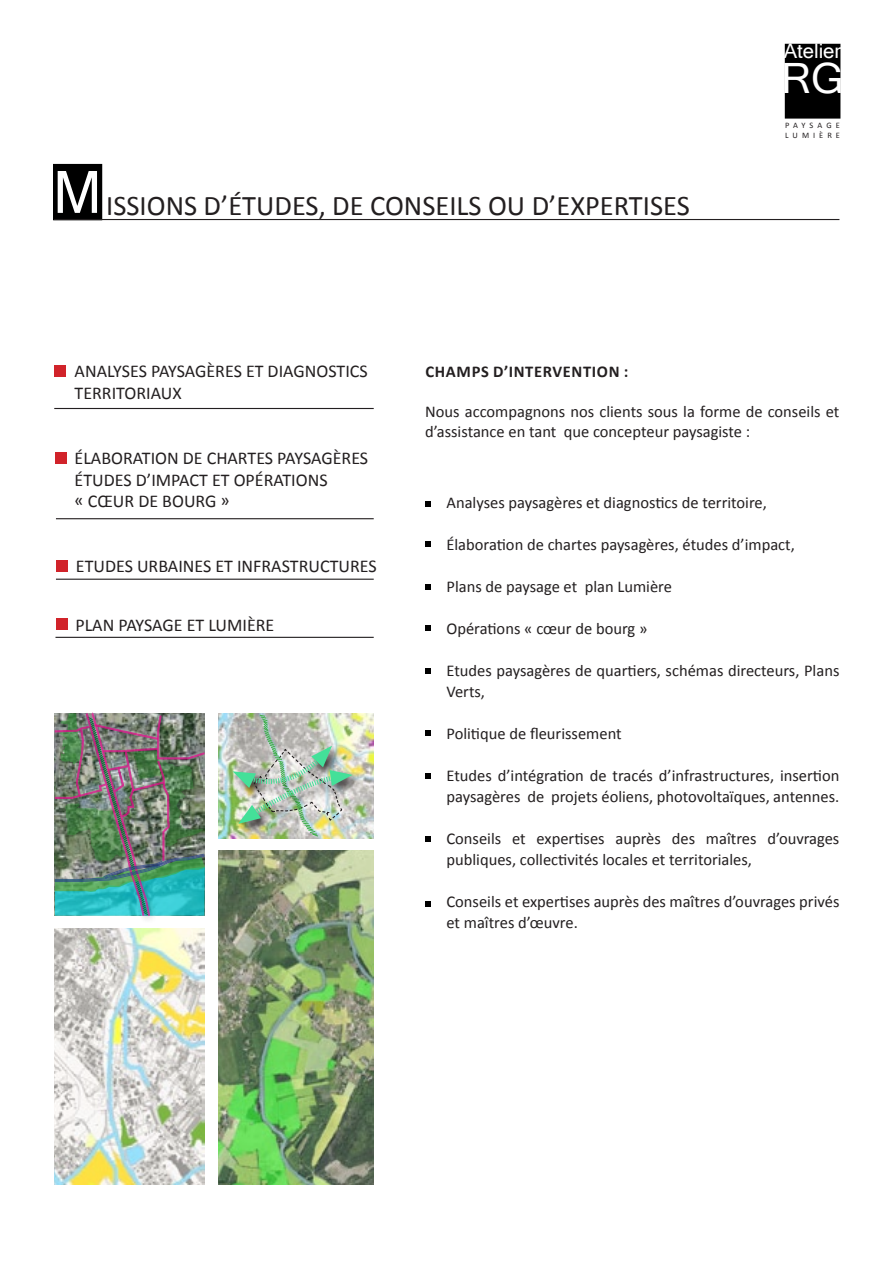
<style>
.page{position:relative;width:893px;height:1263px;background:#fff}
.page>*{position:absolute;margin:0;border:0;box-sizing:border-box;transform-origin:0 0}
.t1{font:41.85px "Microsoft Sans Serif";color:#fff}
.t2{font:28.5px "Calibri";color:#231f20}
.t3{font:20.25px "Microsoft Sans Serif";color:#fff}
.t4{font:18px/21.6px "Calibri";color:#231f20}
.t5{font:16.5px/21px "Calibri";color:#231f20}
.t6{font:700 16.5px "Calibri";letter-spacing:.04em;color:#231f20}
.t7{font:8.4px/10.1px "Calibri";letter-spacing:.475em;color:#231f20}
.s1{font-family:"Microsoft Sans Serif";font-size:58.5px;color:#fff}
</style>
<div class="page">
<div style="left:54px;top:164px;width:48px;height:56px;background:#000"></div>
<div style="left:53px;top:164px;width:49px;height:56px;border:1px solid #000"></div>
<svg style="left:425px;top:501px;width:6px;height:6px"></svg>
<svg style="left:425px;top:901px;width:6px;height:5px"></svg>
<svg style="left:425px;top:837px;width:6px;height:5px"></svg>
<svg style="left:425px;top:773px;width:6px;height:5px"></svg>
<svg style="left:425px;top:731px;width:6px;height:5px"></svg>
<svg style="left:425px;top:668px;width:6px;height:6px"></svg>
<svg style="left:425px;top:625px;width:6px;height:5px"></svg>
<svg style="left:425px;top:584px;width:6px;height:5px"></svg>
<svg style="left:425px;top:542px;width:6px;height:5px"></svg>
<div style="left:54px;top:365px;width:12px;height:12px;background:#d1232a"></div>
<div style="left:55px;top:452px;width:12px;height:12px;background:#d1232a"></div>
<hr style="left:56px;top:518px;width:318px;height:1px;background:#231f20">
<hr style="left:56px;top:579px;width:318px;height:1px;background:#231f20">
<div style="left:56px;top:560px;width:12px;height:12px;background:#d1232a"></div>
<hr style="left:54px;top:408px;width:320px;height:1px;background:#231f20">
<hr style="left:55px;top:637px;width:319px;height:1px;background:#231f20">
<div style="left:56px;top:618px;width:12px;height:12px;background:#d1232a"></div>
<img style="left:218px;top:713px;width:156px;height:125px">
<div style="left:229px;top:741px;width:113px;height:57px;background:#231f20;opacity:.89"></div>
<div style="left:234px;top:766px;width:128px;height:68px;background:#231f20;opacity:.89"></div>
<img style="left:233px;top:714px;width:120px;height:123px">
<img style="left:54px;top:928px;width:151px;height:257px">
<hr style="left:54px;top:219px;width:785px;height:1px;background:#231f20">
<img style="left:218px;top:850px;width:156px;height:335px">
<img style="left:54px;top:712px;width:151px;height:204px">
<div style="left:785px;top:44px;width:55px;height:74px;background:#000"></div>
<p class="t3" style="left:784px;top:40px;width:59px">Atelier</p>
<h1 class="t1" style="left:781px;top:55px;width:64px">RG</h1>
<h2 class="t2" style="left:53px;top:188px;width:638px"><span class="s1">M</span> issions d’études, de conseils ou d’expertises</h2>
<p class="t7" style="left:785px;top:120px;width:56px">Paysage<br>Lumière</p>
<p class="t4" style="left:75px;top:359px;width:295px">Analyses paysagères et diagnostics territoriaux</p>
<p class="t4" style="left:75px;top:447px;width:295px;text-indent:37px">oration de chartes paysagères études d’impact et opérations<br>« cœur de bourg »</p>
<p class="t4" style="left:75px;top:447px;width:10px">Élab</p>
<p class="t4" style="left:76px;top:555px;width:302px">Etudes urbaines et infrastructures</p>
<p class="t4" style="left:75px;top:613px;width:200px">plan paysage et lumière</p>
<p class="t6" style="left:426px;top:362px;width:204px">CHAMPS D’INTERVENTION :</p>
<p class="t5" style="left:425px;top:401px;width:416px;line-height:19.8px">Nous accompagnons nos clients sous la forme de conseils et d’assistance en tant que concepteur paysagiste :</p>
<p class="t5" style="left:446px;top:491px;width:322px">Analyses paysagères et diagnostics de territoire,</p>
<p class="t5" style="left:446px;top:533px;width:350px">Élaboration de chartes paysagères, études d’impact,</p>
<p class="t5" style="left:446px;top:575px;width:227px">Plans de paysage et plan Lumière</p>
<p class="t5" style="left:446px;top:617px;width:203px">Opérations « cœur de bourg »</p>
<p class="t5" style="left:446px;top:659px;width:394px">Etudes paysagères de quartiers, schémas directeurs, Plans<br>Verts,</p>
<p class="t5" style="left:446px;top:722px;width:177px">Politique de fleurissement</p>
<p class="t5" style="left:446px;top:764px;width:394px">Etudes d’intégration de tracés d’infrastructures, insertion paysagères de projets éoliens, photovoltaïques, antennes.</p>
<p class="t5" style="left:446px;top:827px;width:394px">Conseils et expertises auprès des maîtres d’ouvrages publiques, collectivités locales et territoriales,</p>
<p class="t5" style="left:446px;top:890px;width:394px">Conseils et expertises auprès des maîtres d’ouvrages privés et maîtres d’œuvre.</p>
</div>
